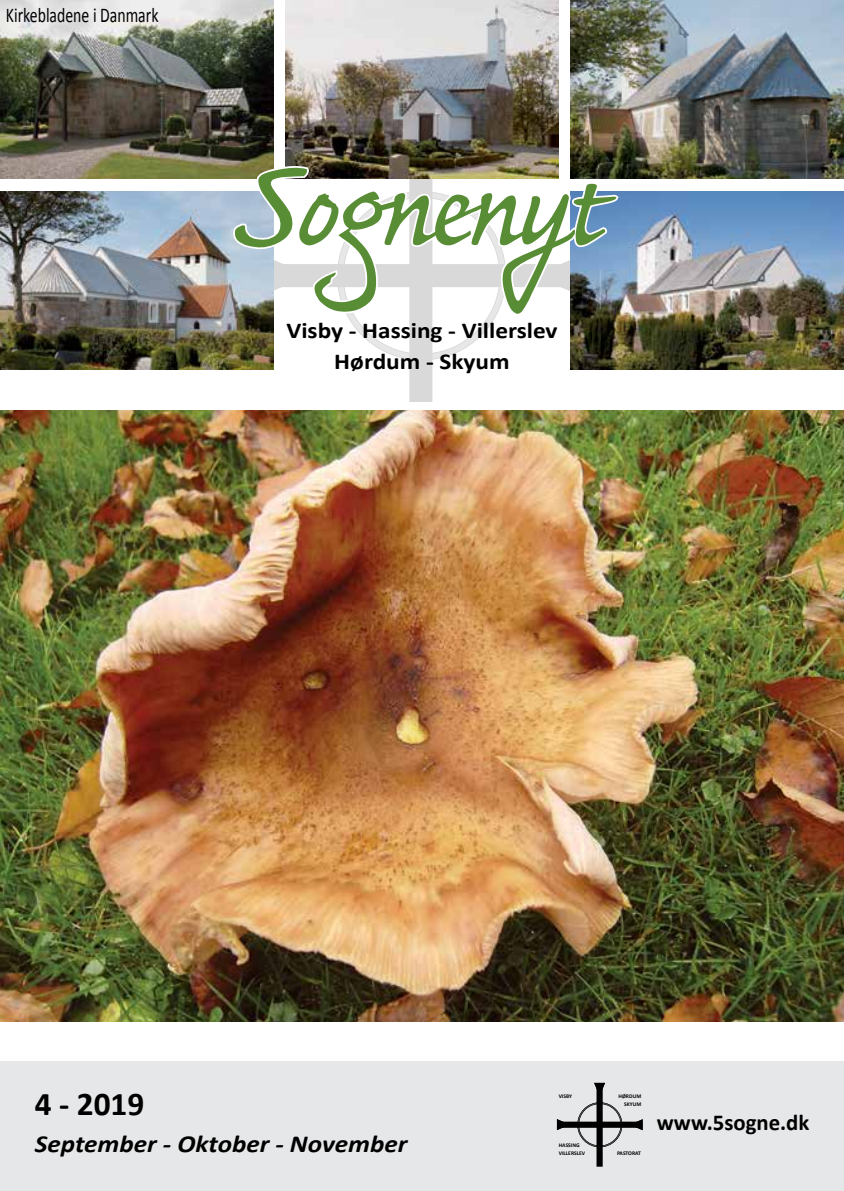
<style>
.page{position:relative;width:844px;height:1191px;background:#fff}
.page>*{position:absolute;margin:0;border:0;box-sizing:border-box;transform-origin:0 0}
.t1{font:113.75px "AI Bouwsma Script";color:#588d36;scale:1.06 1}
.t2{font:700 33.25px "Calibri";color:#000}
.t3{font:italic 700 24.5px "Calibri";color:#000;scale:1.11 1}
.t4{font:700 22.75px/31.5px "Calibri";color:#000;text-align:center;scale:1.11 1}
.t5{font:700 22.75px "Calibri";color:#000}
.t6{font:21px "Calibri";color:#000;scale:.75 1}
.t7{font:700 5.6px/8px "Calibri";color:#000;text-align:right}
</style>
<div class="page">
<div style="left:0;top:1062px;width:843px;height:129px;background:#e6e7e8"></div>
<div style="left:409px;top:120px;width:23px;height:282px;background:#d9d9d9"></div>
<img style="left:0;top:0;width:273px;height:179px">
<img style="left:0;top:191px;width:273px;height:179px">
<img style="left:285px;top:0;width:273px;height:119px">
<img style="left:570px;top:0;width:273px;height:179px">
<img style="left:570px;top:191px;width:273px;height:179px">
<img style="left:231px;top:119px;width:389px;height:241px">
<svg style="left:577px;top:1102px;width:45px;height:45px"></svg>
<div style="left:596px;top:1083px;width:6px;height:83px;background:#000"></div>
<svg style="left:594px;top:1082px;width:11px;height:13px"></svg>
<div style="left:558px;top:1121px;width:84px;height:6px;background:#000"></div>
<svg style="left:629px;top:1119px;width:13px;height:11px"></svg>
<svg style="left:556px;top:1119px;width:13px;height:11px"></svg>
<img style="left:1px;top:410px;width:842px;height:611px">
<h3 class="t6" style="left:6px;top:2px;width:205px">Kirkebladene i Danmark</h3>
<h1 class="t1" style="left:243px;top:139px;width:339px">Sognenyt</h1>
<h3 class="t4" style="left:286px;top:314px;width:246px">Visby - Hassing - Villerslev<br>Hørdum - Skyum</h3>
<h2 class="t2" style="left:35px;top:1083px;width:111px">4 - 2019</h2>
<h3 class="t3" style="left:35px;top:1128px;width:337px">September - Oktober - November</h3>
<p class="t7" style="left:558px;top:1091px;width:15px">VISBY</p>
<p class="t7" style="left:618px;top:1092px;width:24px">HØRDUM<br>SKYUM</p>
<p class="t7" style="left:558px;top:1141px;width:28px;text-align:left">HASSING<br>VILLERSLEV</p>
<p class="t7" style="left:617px;top:1149px;width:25px">PASTORAT</p>
<h3 class="t5" style="left:656px;top:1107px;width:154px">www.5sogne.dk</h3>
</div>
